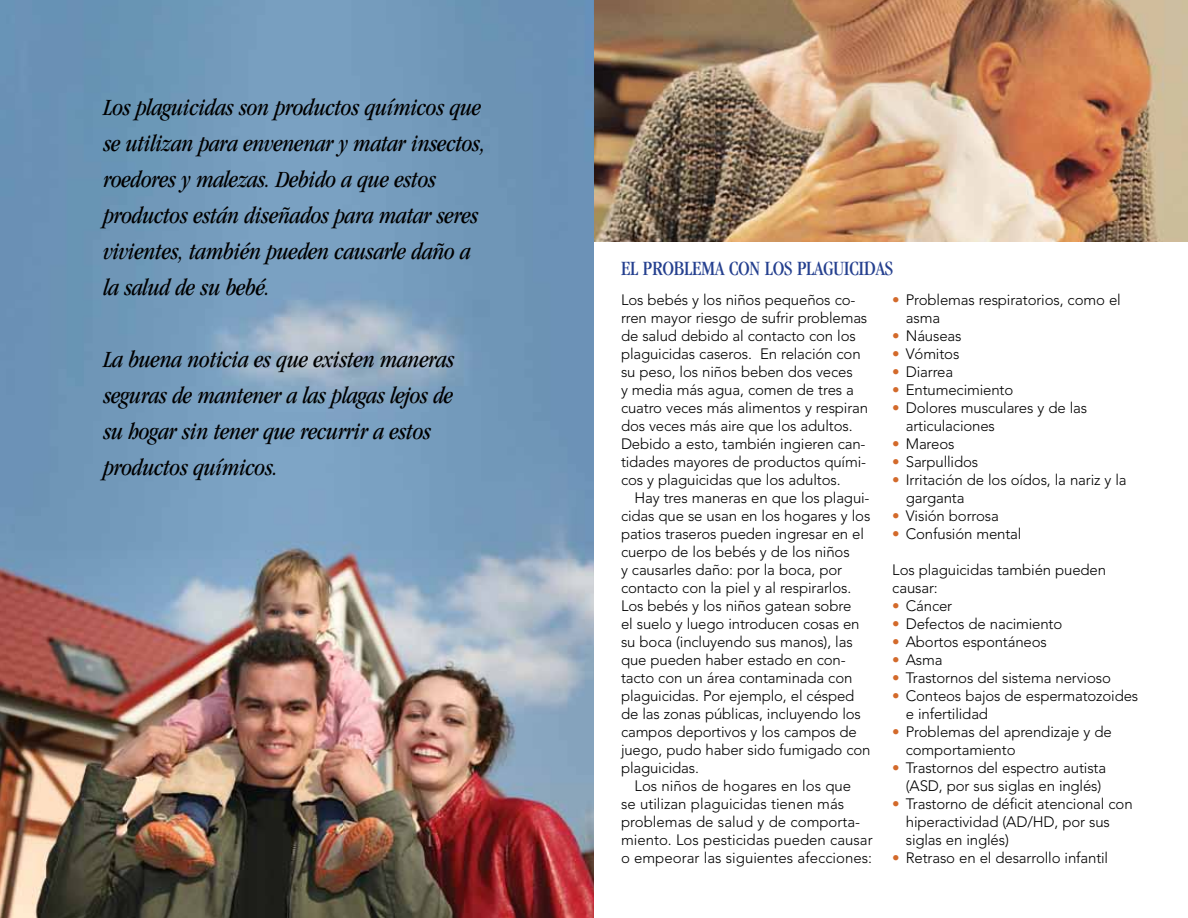
<style>
.page{position:relative;width:1188px;height:918px;background:#fff}
.page>*{position:absolute;margin:0;border:0;box-sizing:border-box;transform-origin:0 0}
.heads{font:italic condensed 24px/36px "Garamond";letter-spacing:-.01em;color:#000}
.sub1{font:condensed 21px "Garamond";letter-spacing:-.01em;color:#25408f}
.Bullet{font:300 15px/18px "Avenir";letter-spacing:-.01em;color:#000}
.s1{color:#d36a2b}
</style>
<div class="page">
<img style="left:0;top:0;width:594px;height:918px">
<img style="left:594px;top:0;width:594px;height:242px">
<p class="heads" style="left:103px;top:90px;width:384px">Los plaguicidas son productos químicos que se utilizan para envenenar y matar insectos, roedores y malezas. Debido a que estos productos están diseñados para matar seres vivientes, también pueden causarle daño a la salud de su bebé.</p>
<p class="heads" style="left:103px;top:342px;width:353px">La buena noticia es que existen maneras seguras de mantener a las plagas lejos de su hogar sin tener que recurrir a estos productos químicos.</p>
<p class="sub1" style="left:621px;top:256px;width:274px">EL PROBLEMA CON LOS PLAGUICIDAS</p>
<p class="Bullet" style="left:621px;top:291px;width:249px">Los bebés y los niños pequeños co&shy;rren mayor riesgo de sufrir problemas de salud debido al contacto con los plaguicidas caseros. En relación con su peso, los niños beben dos veces<br>y media más agua, comen de tres a cuatro veces más alimentos y respiran dos veces más aire que los adultos.<br>Debido a esto, también ingieren can&shy;tidades mayores de productos quími&shy;cos y plaguicidas que los adultos.</p>
<p class="Bullet" style="left:621px;top:489px;width:251px;text-indent:14px">Hay tres maneras en que los plagui&shy;cidas que se usan en los hogares y los patios traseros pueden ingresar en el cuerpo de los bebés y de los niños<br>y causarles daño: por la boca, por contacto con la piel y al respirarlos.<br>Los bebés y los niños gatean sobre<br>el suelo y luego introducen cosas en su boca (incluyendo sus manos), las que pueden haber estado en con&shy;tacto con un área contaminada con plaguicidas. Por ejemplo, el césped de las zonas públicas, incluyendo los campos deportivos y los campos de juego, pudo haber sido fumigado con plaguicidas.</p>
<p class="Bullet" style="left:621px;top:777px;width:253px;text-indent:14px">Los niños de hogares en los que<br>se utilizan plaguicidas tienen más problemas de salud y de comporta&shy;miento. Los pesticidas pueden causar o empeorar las siguientes afecciones:</p>
<p class="Bullet" style="left:906px;top:291px;width:216px;text-indent:-14px"><span class="s1">•</span> Problemas respiratorios, como el asma</p>
<p class="Bullet" style="left:892px;top:327px;width:71px"><span class="s1">•</span> Náuseas</p>
<p class="Bullet" style="left:892px;top:345px;width:69px"><span class="s1">•</span> Vómitos</p>
<p class="Bullet" style="left:892px;top:363px;width:62px"><span class="s1">•</span> Diarrea</p>
<p class="Bullet" style="left:892px;top:381px;width:123px"><span class="s1">•</span> Entumecimiento</p>
<p class="Bullet" style="left:906px;top:399px;width:183px;text-indent:-14px"><span class="s1">•</span> Dolores musculares y de las articulaciones</p>
<p class="Bullet" style="left:892px;top:435px;width:64px"><span class="s1">•</span> Mareos</p>
<p class="Bullet" style="left:892px;top:453px;width:87px"><span class="s1">•</span> Sarpullidos</p>
<p class="Bullet" style="left:906px;top:471px;width:222px;text-indent:-14px"><span class="s1">•</span> Irritación de los oídos, la nariz y la garganta</p>
<p class="Bullet" style="left:892px;top:507px;width:108px"><span class="s1">•</span> Visión borrosa</p>
<p class="Bullet" style="left:892px;top:525px;width:131px"><span class="s1">•</span> Confusión mental</p>
<p class="Bullet" style="left:892px;top:561px;width:215px">Los plaguicidas también pueden causar:</p>
<p class="Bullet" style="left:892px;top:597px;width:61px"><span class="s1">•</span> Cáncer</p>
<p class="Bullet" style="left:892px;top:615px;width:172px"><span class="s1">•</span> Defectos de nacimiento</p>
<p class="Bullet" style="left:892px;top:633px;width:156px"><span class="s1">•</span> Abortos espontáneos</p>
<p class="Bullet" style="left:892px;top:651px;width:52px"><span class="s1">•</span> Asma</p>
<p class="Bullet" style="left:892px;top:669px;width:220px"><span class="s1">•</span> Trastornos del sistema nervioso</p>
<p class="Bullet" style="left:906px;top:687px;width:234px;text-indent:-14px"><span class="s1">•</span> Conteos bajos de espermatozoides e infertilidad</p>
<p class="Bullet" style="left:906px;top:723px;width:207px;text-indent:-14px"><span class="s1">•</span> Problemas del aprendizaje y de comportamiento</p>
<p class="Bullet" style="left:892px;top:759px;width:215px;text-align:center"><span class="s1">•</span> Trastornos del espectro autista (ASD, por sus siglas en inglés)</p>
<p class="Bullet" style="left:906px;top:795px;width:228px;text-indent:-14px"><span class="s1">•</span> Trastorno de déficit atencional con hiperactividad (AD/HD, por sus siglas en inglés)</p>
<p class="Bullet" style="left:892px;top:849px;width:217px"><span class="s1">•</span> Retraso en el desarrollo infantil</p>
</div>
